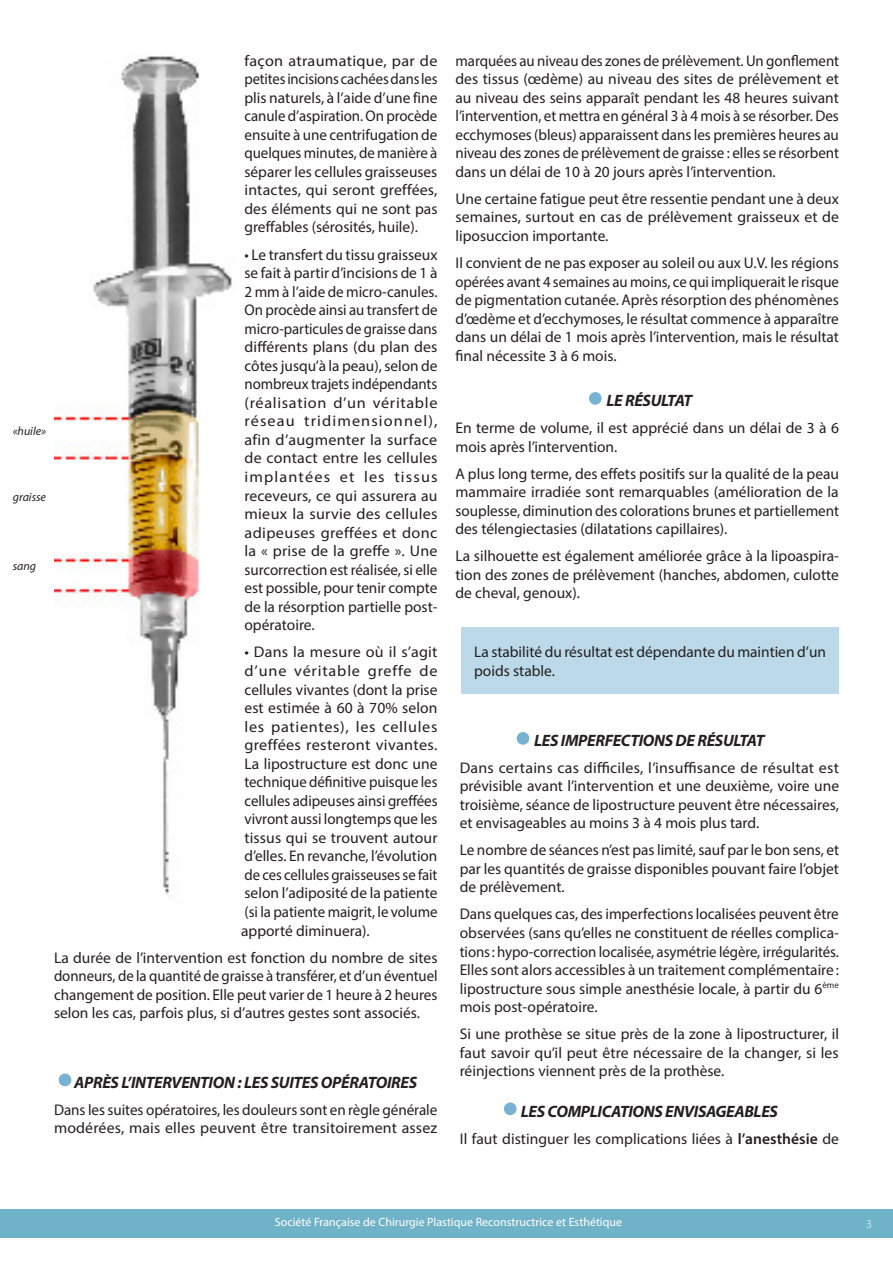
<style>
.page{position:relative;width:893px;height:1263px;background:#fff}
.page>*{position:absolute;margin:0;border:0;box-sizing:border-box;transform-origin:0 0}
.t1{font:italic 700 16.5px "Myriad Pro";letter-spacing:-.02em;color:#231f20}
.t2{font:15.45px/18.6px "Myriad Pro";color:#231f20;text-align:justify}
.t3{font:15.45px/18.6px "Myriad Pro";color:#231f20;text-align:justify;scale:1.04 1}
.t4{font:15.45px/18.6px "Myriad Pro";color:#231f20;text-align:justify;scale:1.05 1}
.t5{font:12px "Myriad Pro";color:#fff}
.t6{font:italic 12px "Myriad Pro";color:#231f20}
.t7{font:300 12px "Myriad Pro";color:#fff}
.s1{font-weight:600}
</style>
<div class="page">
<div style="left:0;top:1209px;width:893px;height:28px;background:#70b2c8"></div>
<div style="left:504px;top:1102px;width:13px;height:13px;background:#77b3d0;border-radius:50%"></div>
<div style="left:517px;top:732px;width:12px;height:13px;background:#77b3d0;border-radius:50%"></div>
<div style="left:589px;top:392px;width:13px;height:13px;background:#77b3d0;border-radius:50%"></div>
<div style="left:461px;top:627px;width:378px;height:67px;background:#bbd9e8"></div>
<div style="left:59px;top:1073px;width:12px;height:13px;background:#77b3d0;border-radius:50%"></div>
<img style="left:54px;top:56px;width:178px;height:839px">
<p class="t6" style="left:13px;top:424px;width:35px">«huile»</p>
<p class="t6" style="left:13px;top:490px;width:35px">graisse</p>
<p class="t6" style="left:13px;top:559px;width:25px">sang</p>
<p class="t4" style="left:244px;top:51px;width:185px">façon atraumatique, par de petites incisions cachées dans les plis naturels, à l’aide d’une fine canule d’aspiration. On procède ensuite à une centrifugation de quelques minutes, de manière à séparer les cellules graisseuses intactes, qui seront greffées, des éléments qui ne sont pas greffables (sérosités, huile).</p>
<p class="t2" style="left:244px;top:245px;width:195px">• Le transfert du tissu graisseux se fait à partir d’incisions de 1 à 2 mm à l’aide de micro-canules.<br>On procède ainsi au transfert de micro-particules de graisse dans différents plans (du plan des côtes jusqu’à la peau), selon de nombreux trajets indépendants (réalisation d’un véritable réseau tridimensionnel), afin d’augmenter la surface de contact entre les cellules implantées et les tissus receveurs, ce qui assurera au mieux la survie des cellules adipeuses greffées et donc la « prise de la greffe ». Une surcorrection est réalisée, si elle est possible, pour tenir compte de la résorption partielle post&shy;opératoire.</p>
<p class="t3" style="left:241px;top:643px;width:190px">• Dans la mesure où il s’agit d’une véritable greffe de cellules vivantes (dont la prise est estimée à 60 à 70% selon les patientes), les cellules greffées resteront vivantes.<br>La lipostructure est donc une technique définitive puisque les cellules adipeuses ainsi greffées vivront aussi longtemps que les tissus qui se trouvent autour d’elles. En revanche, l’évolution de ces cellules graisseuses se fait selon l’adiposité de la patiente (si la patiente maigrit, le volume apporté diminuera).</p>
<p class="t2" style="left:54px;top:948px;width:385px">La durée de l’intervention est fonction du nombre de sites donneurs, de la quantité de graisse à transférer, et d’un éventuel changement de position. Elle peut varier de 1 heure à 2 heures selon les cas, parfois plus, si d’autres gestes sont associés.</p>
<p class="t1" style="left:74px;top:1071px;width:344px">APRÈS L’INTERVENTION : LES SUITES OPÉRATOIRES</p>
<p class="t2" style="left:54px;top:1100px;width:385px">Dans les suites opératoires, les douleurs sont en règle générale modérées, mais elles peuvent être transitoirement assez</p>
<p class="t2" style="left:455px;top:51px;width:385px">marquées au niveau des zones de prélèvement. Un gonflement des tissus (œdème) au niveau des sites de prélèvement et au niveau des seins apparaît pendant les 48 heures suivant l’intervention, et mettra en général 3 à 4 mois à se résorber. Des ecchymoses (bleus) apparaissent dans les premières heures au niveau des zones de prélèvement de graisse : elles se résorbent dans un délai de 10 à 20 jours après l’intervention.</p>
<p class="t2" style="left:455px;top:189px;width:385px">Une certaine fatigue peut être ressentie pendant une à deux semaines, surtout en cas de prélèvement graisseux et de liposuccion importante.</p>
<p class="t2" style="left:455px;top:253px;width:385px">Il convient de ne pas exposer au soleil ou aux U.V. les régions opérées avant 4 semaines au moins, ce qui impliquerait le risque de pigmentation cutanée. Après résorption des phénomènes d’œdème et d’ecchymoses, le résultat commence à apparaître dans un délai de 1 mois après l’intervention, mais le résultat final nécessite 3 à 6 mois.</p>
<p class="t1" style="left:606px;top:390px;width:87px">LE RÉSULTAT</p>
<p class="t2" style="left:455px;top:418px;width:385px">En terme de volume, il est apprécié dans un délai de 3 à 6 mois après l’intervention.</p>
<p class="t2" style="left:455px;top:464px;width:385px">A plus long terme, des effets positifs sur la qualité de la peau mammaire irradiée sont remarquables (amélioration de la souplesse, diminution des colorations brunes et partiellement des télengiectasies (dilatations capillaires).</p>
<p class="t2" style="left:455px;top:547px;width:385px">La silhouette est également améliorée grâce à la lipoaspira&shy;tion des zones de prélèvement (hanches, abdomen, culotte de cheval, genoux).</p>
<p class="t2" style="left:474px;top:643px;width:353px">La stabilité du résultat est dépendante du maintien d’un poids stable.</p>
<p class="t1" style="left:534px;top:729px;width:232px">LES IMPERFECTIONS DE RÉSULTAT</p>
<p class="t2" style="left:460px;top:758px;width:381px">Dans certains cas difficiles, l’insuffisance de résultat est prévisible avant l’intervention et une deuxième, voire une troisième, séance de lipostructure peuvent être nécessaires, et envisageables au moins 3 à 4 mois plus tard.</p>
<p class="t2" style="left:460px;top:840px;width:381px">Le nombre de séances n’est pas limité, sauf par le bon sens, et par les quantités de graisse disponibles pouvant faire l’objet de prélèvement.</p>
<p class="t2" style="left:460px;top:905px;width:381px">Dans quelques cas, des imperfections localisées peuvent être observées (sans qu’elles ne constituent de réelles complica&shy;tions: hypo-correction localisée, asymétrie légère, irrégularités.<br>Elles sont alors accessibles à un traitement complémentaire: lipostructure sous simple anesthésie locale, à partir du 6<sup>ème </sup>mois post-opératoire.</p>
<p class="t2" style="left:460px;top:1024px;width:381px">Si une prothèse se situe près de la zone à lipostructurer, il faut savoir qu’il peut être nécessaire de la changer, si les réinjections viennent près de la prothèse.</p>
<p class="t1" style="left:521px;top:1101px;width:259px">LES COMPLICATIONS ENVISAGEABLES</p>
<p class="t2" style="left:460px;top:1130px;width:381px">Il faut distinguer les complications liées à <span class="s1">l’anesthésie</span> de</p>
<p class="t5" style="left:275px;top:1215px;width:349px">Société Française de Chirurgie Plastique Reconstructrice et Esthétique</p>
<p class="t7" style="left:866px;top:1217px;width:7px">3</p>
</div>
